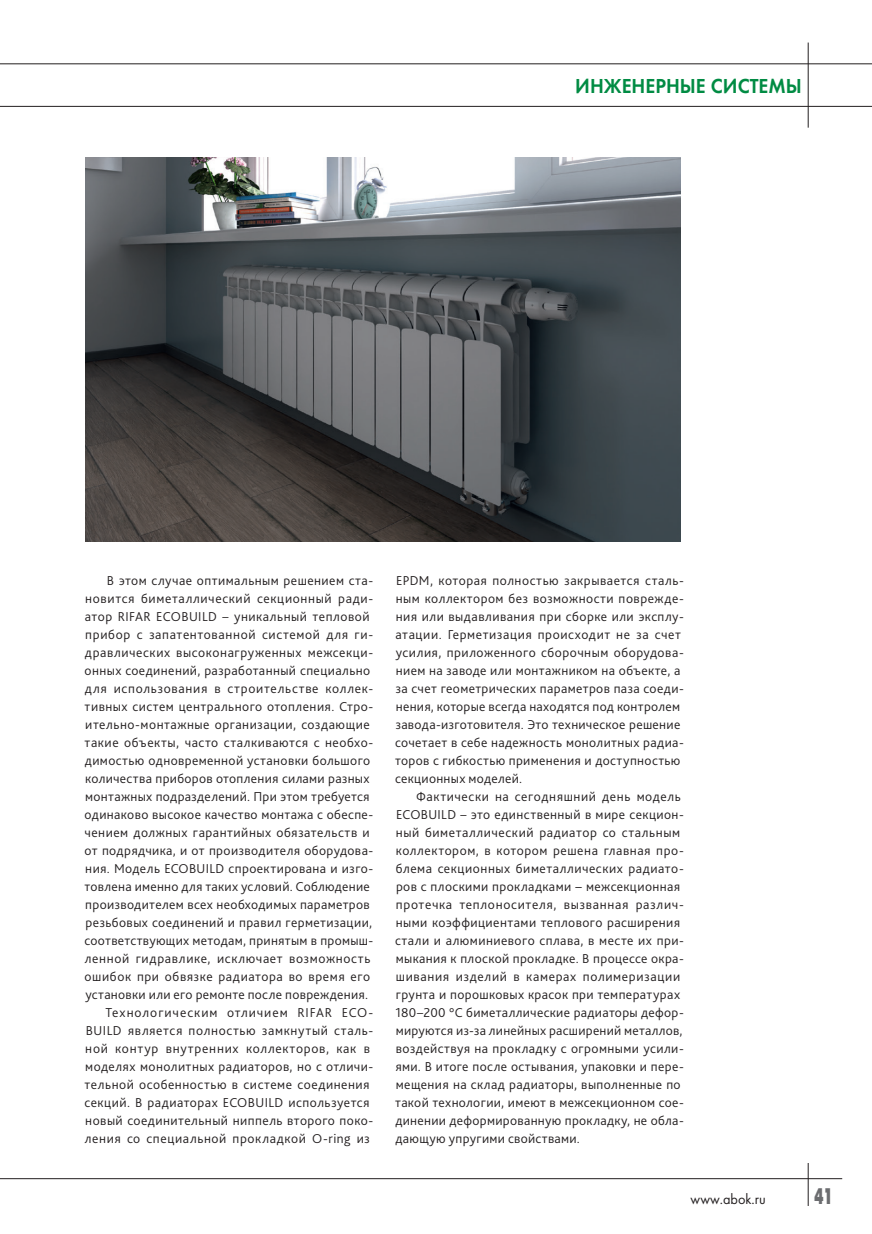
<style>
.page{position:relative;width:872px;height:1234px;background:#fff}
.page>*{position:absolute;margin:0;border:0;box-sizing:border-box;transform-origin:0 0}
.t1{font:22.5px "Futura Futuris XC";color:#6c6d70;scale:.6 1}
.t2{font:21px "Futura Demi";color:#008b43;scale:.95 1}
.t3{font:15px "Futura";color:#231f20;scale:.95 1}
._04-body_text{font:300 13.5px/18px "Bliss Pro";letter-spacing:.03em;color:#231f20}
</style>
<div class="page">
<hr style="left:0;top:1177px;width:842px;height:1px;background:#231f20">
<hr style="left:808px;top:1162px;width:1px;height:43px;background:#231f20">
<hr style="left:0;top:63px;width:872px;height:1px;background:#231f20">
<hr style="left:0;top:106px;width:872px;height:1px;background:#231f20">
<hr style="left:808px;top:43px;width:1px;height:85px;background:#231f20">
<img style="left:85px;top:157px;width:595px;height:384px">
<p class="t2" style="left:575px;top:73px;width:240px">ИНЖЕНЕРНЫЕ СИСТЕМЫ</p>
<p class="_04-body_text" style="left:84px;top:570px;width:290px;text-indent:22px">В этом случае оптимальным решением ста&shy;новится биметаллический секционный ради&shy;атор RIFAR ECOBUILD – уникальный тепловой прибор с запатентованной системой для ги&shy;дравлических высоконагруженных межсекци&shy;онных соединений, разработанный специально для использования в строительстве коллек&shy;тивных систем центрального отопления. Стро&shy;ительно-монтажные организации, создающие такие объекты, часто сталкиваются с необхо&shy;димостью одновременной установки большого количества приборов отопления силами разных монтажных подразделений. При этом требуется одинаково высокое качество монтажа с обеспе&shy;чением должных гарантийных обязательств и от подрядчика, и от производителя оборудова&shy;ния. Модель ECOBUILD спроектирована и изго&shy;товлена именно для таких условий. Соблюдение производителем всех необходимых параметров резьбовых соединений и правил герметизации, соответствующих методам, принятым в промыш&shy;ленной гидравлике, исключает возможность ошибок при обвязке радиатора во время его установки или его ремонте после повреждения.</p>
<p class="_04-body_text" style="left:85px;top:1002px;width:290px;text-indent:21px">Технологическим отличием RIFAR ECO-BUILD является полностью замкнутый сталь&shy;ной контур внутренних коллекторов, как в моделях монолитных радиаторов, но с отличи&shy;тельной особенностью в системе соединения секций. В радиаторах ECOBUILD используется новый соединительный ниппель второго поко&shy;ления со специальной прокладкой O-ring из</p>
<p class="_04-body_text" style="left:395px;top:570px;width:290px">EPDM, которая полностью закрывается сталь&shy;ным коллектором без возможности поврежде&shy;ния или выдавливания при сборке или эксплу&shy;атации. Герметизация происходит не за счет усилия, приложенного сборочным оборудова&shy;нием на заводе или монтажником на объекте, а за счет геометрических параметров паза соеди&shy;нения, которые всегда находятся под контролем завода-изготовителя. Это техническое решение сочетает в себе надежность монолитных радиа&shy;торов с гибкостью применения и доступностью секционных моделей.</p>
<p class="_04-body_text" style="left:395px;top:786px;width:290px;text-indent:21px">Фактически на сегодняшний день модель ECOBUILD – это единственный в мире секцион&shy;ный биметаллический радиатор со стальным коллектором, в котором решена главная про&shy;блема секционных биметаллических радиато&shy;ров с плоскими прокладками − межсекционная протечка теплоносителя, вызванная различ&shy;ными коэффициентами теплового расширения стали и алюминиевого сплава, в месте их при&shy;мыкания к плоской прокладке. В процессе окра&shy;шивания изделий в камерах полимеризации грунта и порошковых красок при температурах 180–200 °C биметаллические радиаторы дефор&shy;мируются из-за линейных расширений металлов, воздействуя на прокладку с огромными усили&shy;ями. В итоге после остывания, упаковки и пере&shy;мещения на склад радиаторы, выполненные по такой технологии, имеют в межсекционном сое&shy;динении деформированную прокладку, не обла&shy;дающую упругими свойствами.</p>
<p class="t3" style="left:690px;top:1189px;width:80px">www.abok.ru</p>
<p class="t1" style="left:814px;top:1183px;width:32px">41</p>
</div>
